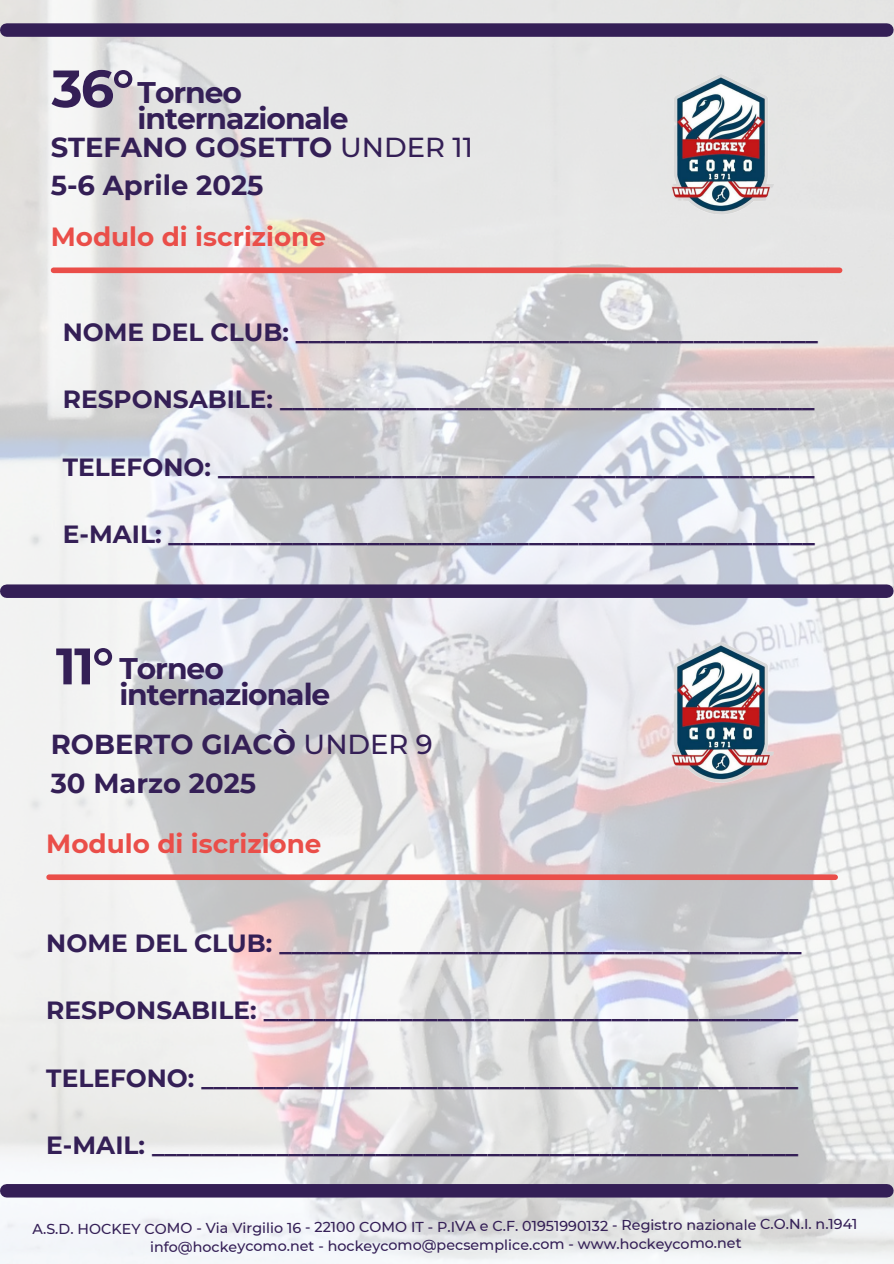
<style>
.page{position:relative;width:894px;height:1264px;background:#fff}
.page>*{position:absolute;margin:0;border:0;box-sizing:border-box;transform-origin:0 0}
.t1{font:700 52.35px "Montserrat";color:#341f56}
.t2{font:700 51.15px "Montserrat";color:#341f56}
.t3{font:700 29.85px/25.8px "Montserrat";letter-spacing:-.035em;color:#341f56}
.t4{font:700 27.45px/38.2px "Montserrat";color:#341f56}
.t5{font:700 26.25px "Montserrat";color:#ea4e49}
.t6{font:700 24.9px "Montserrat";color:#341f56}
.t7{font:500 14.25px "Montserrat";letter-spacing:-.01em;color:#341f56}
.s1{font-weight:500}
</style>
<div class="page">
<img style="left:0;top:0;width:893px;height:1263px">
<img style="left:671px;top:75px;width:102px;height:139px">
<div style="left:54px;top:267px;width:785px;height:6px;background:#ea4e49"></div>
<img style="left:671px;top:643px;width:102px;height:139px">
<div style="left:49px;top:874px;width:785px;height:6px;background:#ea4e49"></div>
<div style="left:7px;top:23px;width:879px;height:14px;background:#341f56"></div>
<div style="left:7px;top:584px;width:879px;height:14px;background:#341f56"></div>
<div style="left:7px;top:1183px;width:879px;height:14px;background:#341f56"></div>
<h2 class="t1" style="left:52px;top:56px;width:84px">36°</h2>
<h4 class="t3" style="left:138px;top:79px;width:212px">Torneo internazionale</h4>
<h2 class="t4" style="left:51px;top:128px;width:423px">STEFANO GOSETTO <span class="s1">UNDER 11<br></span>5-6 Aprile 2025</h2>
<p class="t5" style="left:51px;top:220px;width:277px">Modulo di iscrizione</p>
<h3 class="t6" style="left:63px;top:317px;width:756px">NOME DEL CLUB: __________________________________________</h3>
<h3 class="t6" style="left:63px;top:384px;width:753px">RESPONSABILE: ___________________________________________</h3>
<h3 class="t6" style="left:63px;top:452px;width:753px">TELEFONO: ________________________________________________</h3>
<h3 class="t6" style="left:63px;top:519px;width:753px">E-MAIL: ____________________________________________________</h3>
<h2 class="t2" style="left:56px;top:635px;width:59px">11°</h2>
<h2 class="t3" style="left:119px;top:655px;width:212px">Torneo internazionale</h2>
<h1 class="t4" style="left:51px;top:725px;width:383px">ROBERTO GIACÒ <span class="s1">UNDER 9<br></span>30 Marzo 2025</h1>
<h4 class="t5" style="left:46px;top:827px;width:277px">Modulo di iscrizione</h4>
<p class="t6" style="left:46px;top:927px;width:756px">NOME DEL CLUB: __________________________________________</p>
<h3 class="t6" style="left:46px;top:995px;width:753px">RESPONSABILE: ___________________________________________</h3>
<h3 class="t6" style="left:46px;top:1062px;width:753px">TELEFONO: ________________________________________________</h3>
<h3 class="t6" style="left:46px;top:1130px;width:753px">E-MAIL: ____________________________________________________</h3>
<h3 class="t7" style="left:33px;top:1217px;width:826px">A.S.D. HOCKEY COMO - Via Virgilio 16 - 22100 COMO IT - P.IVA e C.F. 01951990132 - Registro nazionale C.O.N.I. n.1941</h3>
<p class="t7" style="left:150px;top:1236px;width:593px">info@hockeycomo.net - hockeycomo@pecsemplice.com - www.hockeycomo.net</p>
</div>
